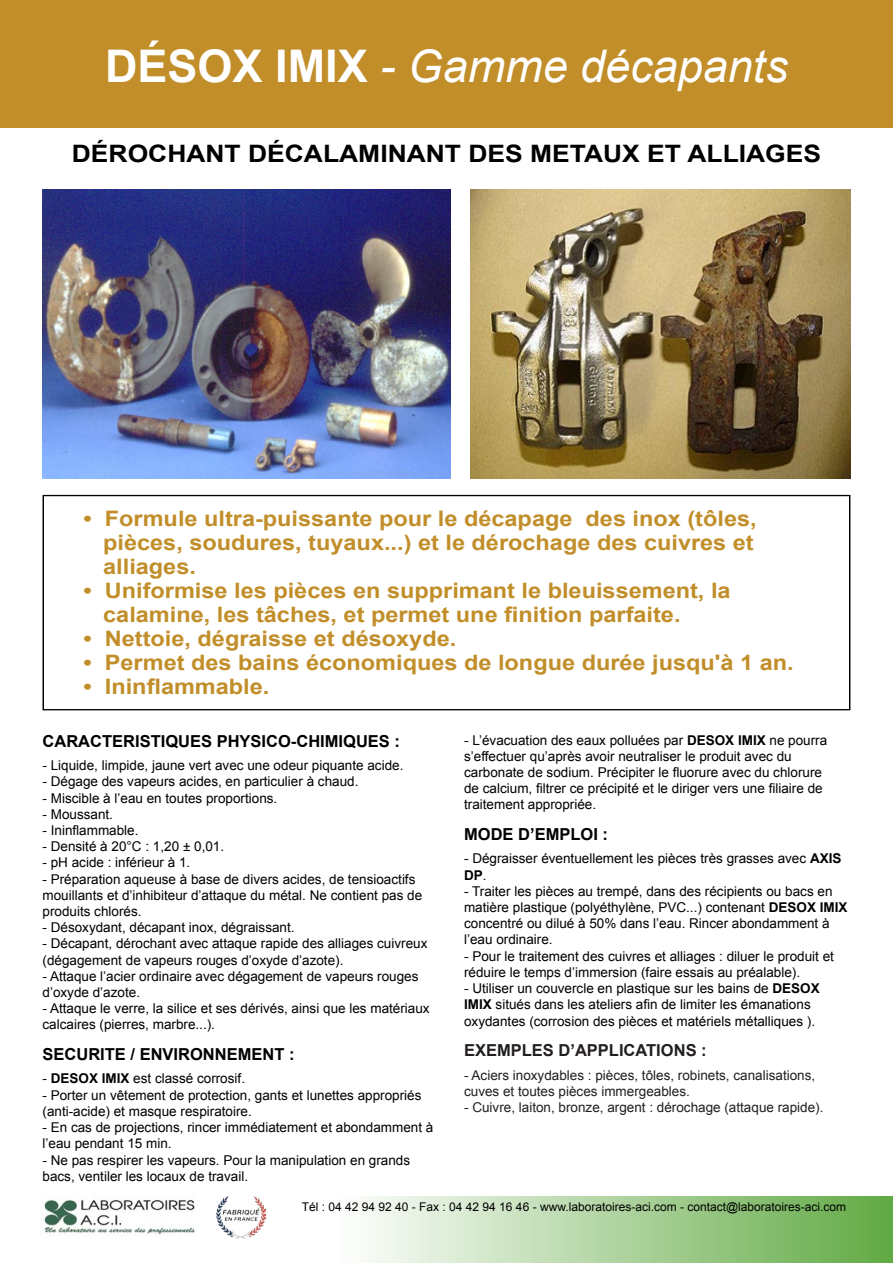
<style>
.page{position:relative;width:893px;height:1263px;background:#fff}
.page>*{position:absolute;margin:0;border:0;box-sizing:border-box;transform-origin:0 0}
.t1{font:italic 45px "Arial";color:#fff}
.t2{font:700 24px "Arial";color:#000;scale:1.1 1}
.t3{font:700 21.3px/24px "Arial";color:#c18e2a;text-align:right;scale:1.1 1}
.Body_Text{font:700 16.5px "Arial";color:#000}
.t4{font:700 16.5px "Arial";color:#231f20}
.t5{font:13.5px/16.2px "Arial";color:#000}
.t6{font:13.5px/16.2px "Arial";color:#231f20}
.t7{font:12px "Arial";color:#000}
.s1{font-weight:700;font-style:normal}
.s2{font-weight:700}
</style>
<div class="page">
<div style="left:0;top:0;width:893px;height:127px;background:#c18e2a"></div>
<div style="left:43px;top:495px;width:807px;height:215px;border:1px solid #000"></div>
<svg style="left:216px;top:1196px;width:677px;height:67px"></svg>
<img style="left:40px;top:1199px;width:156px;height:35px">
<img style="left:43px;top:190px;width:408px;height:288px">
<img style="left:471px;top:190px;width:379px;height:288px">
<img style="left:217px;top:1196px;width:48px;height:42px">
<p class="t1" style="left:105px;top:37px;width:684px"><span class="s1">DÉSOX IMIX</span> - Gamme décapants</p>
<p class="t2" style="left:72px;top:138px;width:683px">DÉROCHANT DÉCALAMINANT DES METAUX ET ALLIAGES</p>
<p class="t3" style="left:84px;top:507px;width:613px">• Formule ultra-puissante pour le décapage des inox (tôles, pièces, soudures, tuyaux...) et le dérochage des cuivres et</p>
<p class="t3" style="left:103px;top:555px;width:86px">alliages.</p>
<p class="t3" style="left:84px;top:579px;width:590px">• Uniformise les pièces en supprimant le bleuissement, la</p>
<p class="t3" style="left:103px;top:603px;width:526px">calamine, les tâches, et permet une finition parfaite.</p>
<p class="t3" style="left:84px;top:627px;width:340px">• Nettoie, dégraisse et désoxyde.</p>
<p class="t3" style="left:84px;top:651px;width:647px">• Permet des bains économiques de longue durée jusqu'à 1 an.</p>
<p class="t3" style="left:84px;top:675px;width:170px">• Ininflammable.</p>
<p class="Body_Text" style="left:43px;top:730px;width:359px">CARACTERISTIQUES PHYSICO-CHIMIQUES :</p>
<p class="t5" style="left:43px;top:757px;width:362px">- Liquide, limpide, jaune vert avec une odeur piquante acide.</p>
<p class="t5" style="left:43px;top:774px;width:317px">- Dégage des vapeurs acides, en particulier à chaud.</p>
<p class="t5" style="left:43px;top:790px;width:236px">- Miscible à l’eau en toutes proportions.</p>
<p class="t5" style="left:43px;top:806px;width:72px">- Moussant.</p>
<p class="t5" style="left:43px;top:822px;width:98px">- Ininflammable.</p>
<p class="t5" style="left:43px;top:838px;width:183px">- Densité à 20°C : 1,20 ± 0,01.</p>
<p class="t5" style="left:43px;top:855px;width:149px">- pH acide : inférieur à 1.</p>
<p class="t5" style="left:43px;top:871px;width:381px">- Préparation aqueuse à base de divers acides, de tensioactifs mouillants et d’inhibiteur d’attaque du métal. Ne contient pas de produits chlorés.</p>
<p class="t5" style="left:43px;top:919px;width:254px">- Désoxydant, décapant inox, dégraissant.</p>
<p class="t5" style="left:43px;top:936px;width:386px">- Décapant, dérochant avec attaque rapide des alliages cuivreux (dégagement de vapeurs rouges d’oxyde d’azote).</p>
<p class="t5" style="left:43px;top:968px;width:377px">- Attaque l’acier ordinaire avec dégagement de vapeurs rouges d’oxyde d’azote.</p>
<p class="t5" style="left:43px;top:1000px;width:389px">- Attaque le verre, la silice et ses dérivés, ainsi que les matériaux calcaires (pierres, marbre...).</p>
<p class="Body_Text" style="left:43px;top:1043px;width:254px">SECURITE / ENVIRONNEMENT :</p>
<p class="t5" style="left:43px;top:1071px;width:204px">- <span class="s2">DESOX IMIX</span> est classé corrosif.</p>
<p class="t5" style="left:43px;top:1087px;width:380px">- Porter un vêtement de protection, gants et lunettes appropriés (anti-acide) et masque respiratoire.</p>
<p class="t5" style="left:43px;top:1119px;width:392px">- En cas de projections, rincer immédiatement et abondamment à l’eau pendant 15 min.</p>
<p class="t5" style="left:43px;top:1152px;width:369px">- Ne pas respirer les vapeurs. Pour la manipulation en grands bacs, ventiler les locaux de travail.</p>
<p class="t5" style="left:464px;top:732px;width:365px">- L’évacuation des eaux polluées par <span class="s2">DESOX IMIX</span> ne pourra s’effectuer qu’après avoir neutraliser le produit avec du carbonate de sodium. Précipiter le fluorure avec du chlorure de calcium, filtrer ce précipité et le diriger vers une filiaire de traitement appropriée.</p>
<p class="Body_Text" style="left:464px;top:823px;width:145px">MODE D’EMPLOI :</p>
<p class="t5" style="left:464px;top:851px;width:379px">- Dégraisser éventuellement les pièces très grasses avec <span class="s2">AXIS<br>DP</span>.</p>
<p class="t5" style="left:464px;top:883px;width:385px">- Traiter les pièces au trempé, dans des récipients ou bacs en matière plastique (polyéthylène, PVC...) contenant <span class="s2">DESOX IMIX </span>concentré ou dilué à 50% dans l’eau. Rincer abondamment à l’eau ordinaire.</p>
<p class="t5" style="left:464px;top:948px;width:371px">- Pour le traitement des cuivres et alliages : diluer le produit et réduire le temps d’immersion (faire essais au préalable).</p>
<p class="t5" style="left:464px;top:980px;width:357px">- Utiliser un couvercle en plastique sur les bains de <span class="s2">DESOX<br>IMIX</span> situés dans les ateliers afin de limiter les émanations oxydantes (corrosion des pièces et matériels métalliques ).</p>
<p class="t4" style="left:464px;top:1039px;width:244px">EXEMPLES D’APPLICATIONS :</p>
<p class="t6" style="left:464px;top:1067px;width:353px">- Aciers inoxydables : pièces, tôles, robinets, canalisations, cuves et toutes pièces immergeables.</p>
<p class="t6" style="left:464px;top:1099px;width:361px">- Cuivre, laiton, bronze, argent : dérochage (attaque rapide).</p>
<p class="t7" style="left:302px;top:1198px;width:546px">Tél : 04 42 94 92 40 - Fax : 04 42 94 16 46 - www.laboratoires-aci.com - contact@laboratoires-aci.com</p>
</div>
